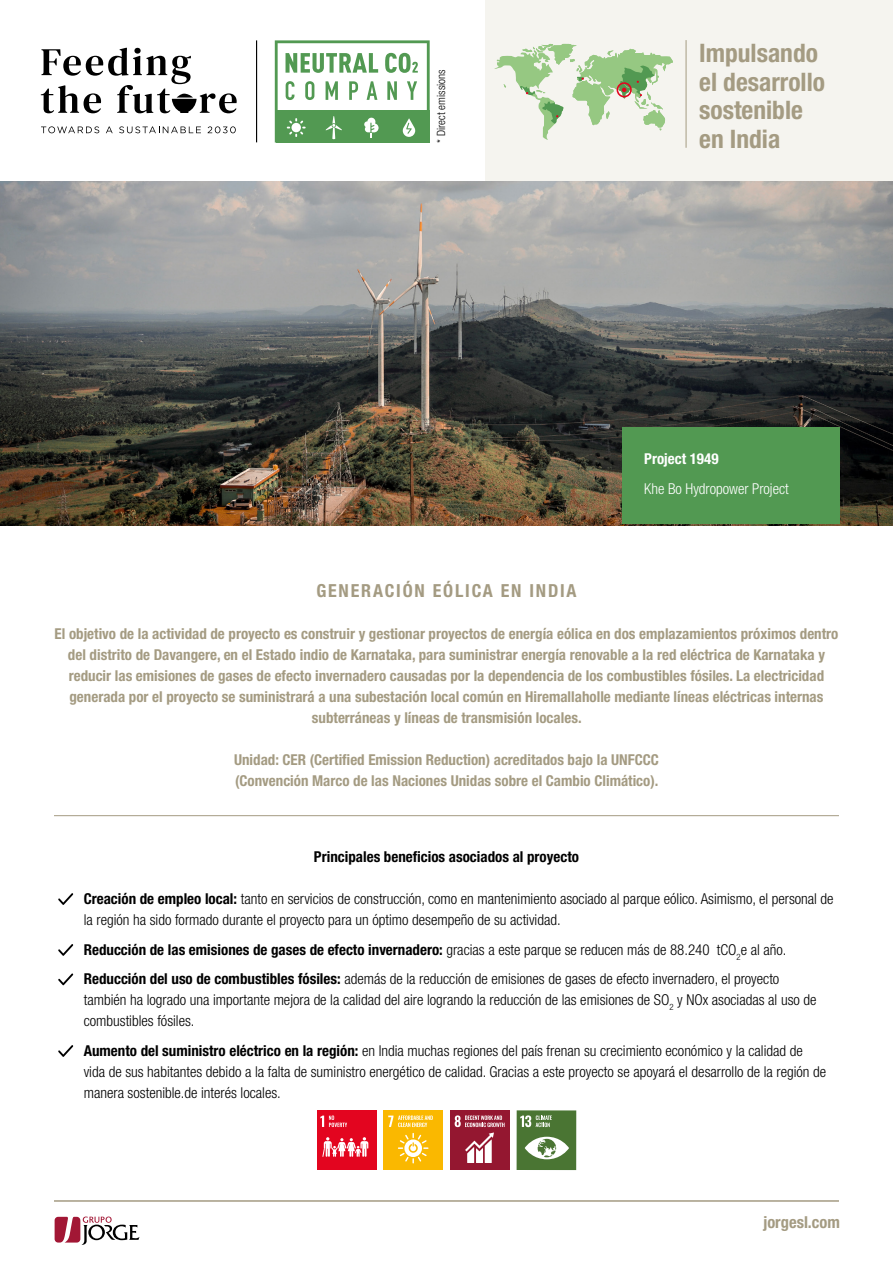
<style>
.page{position:relative;width:893px;height:1263px;background:#fff}
.page>*{position:absolute;margin:0;border:0;box-sizing:border-box;transform-origin:0 0}
.t1{font:700 condensed 25.5px/28.5px "Helvetica Neue LT Std";color:#a49b82}
.t2{font:700 condensed 18px "Helvetica Neue LT Std";letter-spacing:.1em;color:#a49b82}
.t3{font:700 condensed 16.5px "Helvetica Neue LT Std";color:#a49b82}
.t4{font:300 condensed 15px/21px "Helvetica Neue LT Std";color:#000}
.t5{font:700 condensed 15px/21px "Helvetica Neue LT Std";color:#a49b82;text-align:center}
.t6{font:700 condensed 15px "Helvetica Neue LT Std";color:#000}
.t7{font:300 condensed 15px "Helvetica Neue LT Std";color:#fff}
.t8{font:700 condensed 15px "Helvetica Neue LT Std";color:#fff}
.t9{font:300 condensed 11.4px "Helvetica Neue LT Std";color:#000}
.s1{font-weight:700}
</style>
<div class="page">
<hr style="left:54px;top:1200px;width:785px;height:2px;background:#a49b82">
<svg style="left:55px;top:1216px;width:84px;height:29px"></svg>
<div style="left:486px;top:0;width:407px;height:182px;background:#f5f4ef"></div>
<img style="left:0;top:182px;width:893px;height:343px">
<hr style="left:54px;top:815px;width:785px;height:1px;background:#a49b82">
<svg style="left:58px;top:893px;width:15px;height:12px"></svg>
<svg style="left:58px;top:973px;width:15px;height:12px"></svg>
<svg style="left:58px;top:944px;width:15px;height:12px"></svg>
<svg style="left:58px;top:1045px;width:15px;height:12px"></svg>
<svg style="left:41px;top:126px;width:58px;height:7px"></svg>
<svg style="left:106px;top:126px;width:7px;height:7px"></svg>
<svg style="left:119px;top:126px;width:82px;height:7px"></svg>
<svg style="left:208px;top:126px;width:28px;height:7px"></svg>
<svg style="left:41px;top:48px;width:196px;height:65px"></svg>
<hr style="left:256px;top:40px;width:1px;height:102px;background:#000">
<svg style="left:275px;top:40px;width:155px;height:103px"></svg>
<svg style="left:494px;top:44px;width:179px;height:96px"></svg>
<div style="left:617px;top:82px;width:15px;height:15px;border:2px solid #e2061f;border-radius:50%"></div>
<hr style="left:686px;top:40px;width:1px;height:108px;background:#a49b82">
<div style="left:622px;top:428px;width:218px;height:96px;background:#529952"></div>
<div style="left:383px;top:1110px;width:60px;height:60px;background:#fab800"></div>
<svg style="left:388px;top:1115px;width:45px;height:12px"></svg>
<svg style="left:398px;top:1133px;width:30px;height:30px"></svg>
<div style="left:450px;top:1110px;width:60px;height:60px;background:#941730"></div>
<svg style="left:455px;top:1115px;width:50px;height:48px"></svg>
<div style="left:517px;top:1110px;width:59px;height:60px;background:#4a7533"></div>
<svg style="left:520px;top:1115px;width:32px;height:12px"></svg>
<svg style="left:525px;top:1137px;width:44px;height:22px"></svg>
<div style="left:317px;top:1110px;width:59px;height:60px;background:#e3051f"></div>
<svg style="left:320px;top:1115px;width:27px;height:12px"></svg>
<svg style="left:322px;top:1137px;width:46px;height:20px"></svg>
<p class="t9" style="left:435px;top:143px;width:75px;rotate:-90deg">* Direct emissions</p>
<h1 class="t1" style="left:699px;top:38px;width:127px">Impulsando el desarrollo sostenible</h1>
<h1 class="t1" style="left:699px;top:124px;width:83px">en India</h1>
<p class="t8" style="left:644px;top:450px;width:76px">Project 1949</p>
<p class="t7" style="left:644px;top:480px;width:146px">Khe Bo Hydropower Project</p>
<p class="t2" style="left:316px;top:579px;width:262px">GENERACIÓN EÓLICA EN INDIA</p>
<p class="t5" style="left:55px;top:622px;width:785px">El objetivo de la actividad de proyecto es construir y gestionar proyectos de energía eólica en dos emplazamientos próximos dentro del distrito de Davangere, en el Estado indio de Karnataka, para suministrar energía renovable a la red eléctrica de Karnataka y reducir las emisiones de gases de efecto invernadero causadas por la dependencia de los combustibles fósiles. La electricidad generada por el proyecto se suministrará a una subestación local común en Hiremallaholle mediante líneas eléctricas internas subterráneas y líneas de transmisión locales.</p>
<p class="t5" style="left:234px;top:748px;width:426px;text-align:left">Unidad: CER (Certified Emission Reduction) acreditados bajo la UNFCCC (Convención Marco de las Naciones Unidas sobre el Cambio Climático).</p>
<p class="t6" style="left:314px;top:847px;width:266px">Principales beneficios asociados al proyecto</p>
<p class="t4" style="left:84px;top:888px;width:751px"><span class="s1">Creación de empleo local:</span> tanto en servicios de construcción, como en mantenimiento asociado al parque eólico. Asimismo, el personal de la región ha sido formado durante el proyecto para un óptimo desempeño de su actividad.</p>
<p class="t4" style="left:84px;top:934px;width:704px;line-height:29.5px"><span class="s1">Reducción de las emisiones de gases de efecto invernadero:</span> gracias a este parque se reducen más de 88.240 tCO<sub>2</sub>e al año.<br><span class="s1">Reducción del uso de combustibles fósiles:</span> además de la reducción de emisiones de gases de efecto invernadero, el proyecto</p>
<p class="t4" style="left:84px;top:989px;width:734px">también ha logrado una importante mejora de la calidad del aire logrando la reducción de las emisiones de SO<sub>2</sub> y NOx asociadas al uso de combustibles fósiles.</p>
<p class="t4" style="left:84px;top:1040px;width:744px"><span class="s1">Aumento del suministro eléctrico en la región:</span> en India muchas regiones del país frenan su crecimiento económico y la calidad de vida de sus habitantes debido a la falta de suministro energético de calidad. Gracias a este proyecto se apoyará el desarrollo de la región de manera sostenible.de interés locales.</p>
<p class="t3" style="left:763px;top:1212px;width:78px">jorgesl.com</p>
</div>
